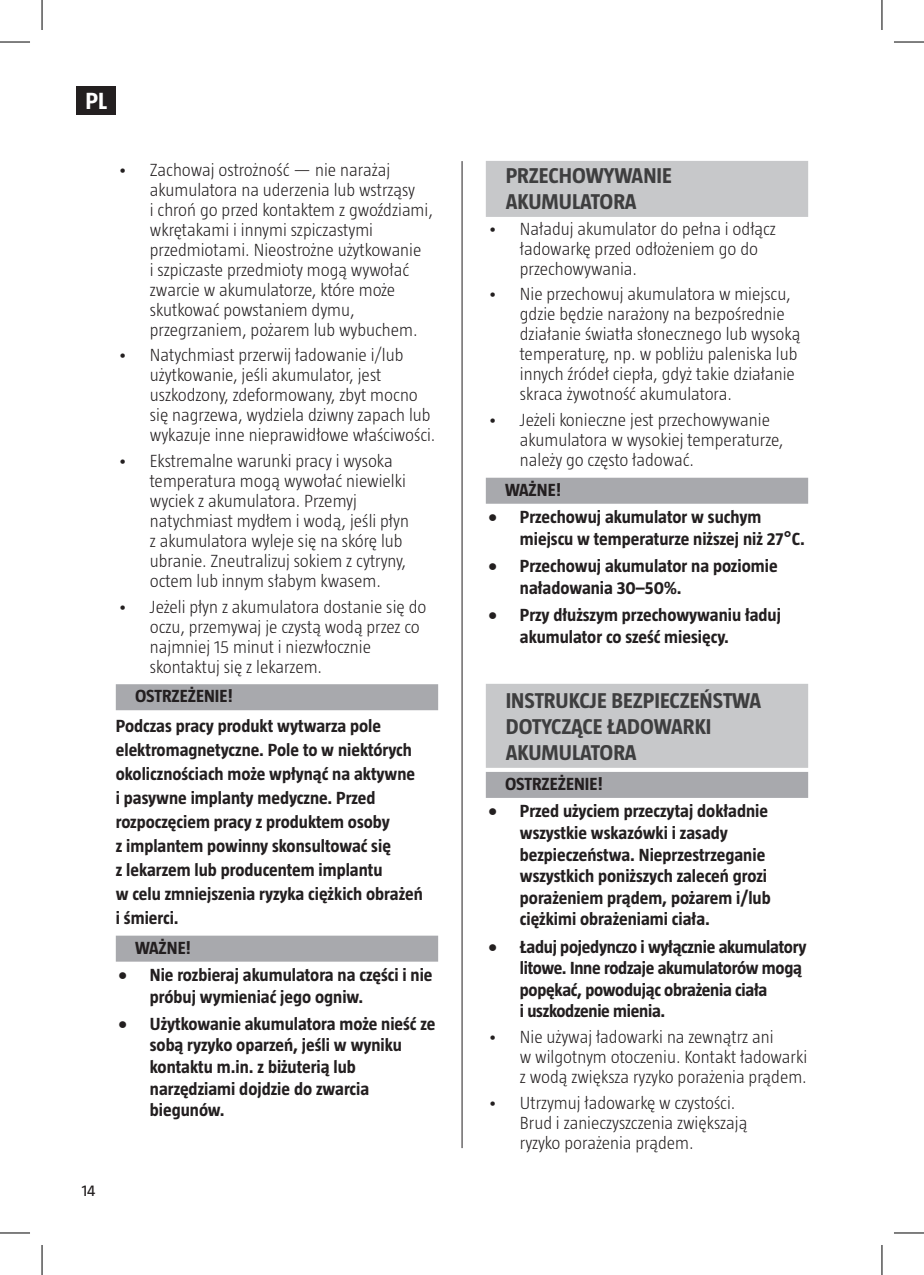
<style>
.page{position:relative;width:924px;height:1275px;background:#fff}
.page>*{position:absolute;margin:0;border:0;box-sizing:border-box;transform-origin:0 0}
.t1{font:700 24px "Taz";color:#fff}
.t2{font:700 22px/26.4px "Taz";color:#3e3e3f}
.t3{font:300 18px/20px "Taz";color:#231f20}
.t4{font:700 18px/21.6px "Taz";color:#231f20}
.t5{font:16px "Taz";color:#231f20}
</style>
<div class="page">
<div style="left:77px;top:86px;width:39px;height:29px;background:#231f20"></div>
<hr style="left:461px;top:161px;width:1px;height:987px;background:#231f20">
<div style="left:116px;top:684px;width:322px;height:26px;background:#a8a9ad"></div>
<div style="left:116px;top:935px;width:322px;height:26px;background:#a8a9ad"></div>
<div style="left:485px;top:161px;width:322px;height:56px;background:#c7c8ca"></div>
<div style="left:485px;top:478px;width:322px;height:26px;background:#a8a9ad"></div>
<div style="left:485px;top:684px;width:322px;height:84px;background:#c7c8ca"></div>
<div style="left:485px;top:772px;width:322px;height:26px;background:#a8a9ad"></div>
<hr style="left:0;top:42px;width:30px;height:1px;background:#000">
<hr style="left:893px;top:42px;width:30px;height:1px;background:#000">
<hr style="left:0;top:1232px;width:30px;height:1px;background:#000">
<hr style="left:893px;top:1232px;width:30px;height:1px;background:#000">
<hr style="left:42px;top:0;width:1px;height:30px;background:#000">
<hr style="left:42px;top:1245px;width:1px;height:30px;background:#000">
<hr style="left:881px;top:0;width:1px;height:30px;background:#000">
<hr style="left:881px;top:1245px;width:1px;height:30px;background:#000">
<h1 class="t1" style="left:85px;top:87px;width:23px">PL</h1>
<p class="t3" style="left:150px;top:159px;width:284px;text-indent:-32px">• Zachowaj ostrożność — nie narażaj akumulatora na uderzenia lub wstrząsy<br>i chroń go przed kontaktem z gwoździami, wkrętakami i innymi szpiczastymi przedmiotami. Nieostrożne użytkowanie<br>i szpiczaste przedmioty mogą wywołać zwarcie w akumulatorze, które może skutkować powstaniem dymu, przegrzaniem, pożarem lub wybuchem.</p>
<p class="t3" style="left:150px;top:345px;width:287px;text-indent:-32px">• Natychmiast przerwij ładowanie i/lub użytkowanie, jeśli akumulator, jest uszkodzony, zdeformowany, zbyt mocno się nagrzewa, wydziela dziwny zapach lub wykazuje inne nieprawidłowe właściwości.</p>
<p class="t3" style="left:150px;top:450px;width:260px;text-indent:-32px">• Ekstremalne warunki pracy i wysoka temperatura mogą wywołać niewielki wyciek z akumulatora. Przemyj natychmiast mydłem i wodą, jeśli płyn z akumulatora wyleje się na skórę lub ubranie. Zneutralizuj sokiem z cytryny, octem lub innym słabym kwasem.</p>
<p class="t3" style="left:150px;top:596px;width:278px;text-indent:-32px">• Jeżeli płyn z akumulatora dostanie się do oczu, przemywaj je czystą wodą przez co najmniej 15 minut i niezwłocznie skontaktuj się z lekarzem.</p>
<p class="t4" style="left:116px;top:681px;width:267px;line-height:29.6px;text-indent:19px">OSTRZEŻENIE!<br>Podczas pracy produkt wytwarza pole</p>
<p class="t4" style="left:116px;top:737px;width:308px;line-height:24px">elektromagnetyczne. Pole to w niektórych okolicznościach może wpłynąć na aktywne i pasywne implanty medyczne. Przed rozpoczęciem pracy z produktem osoby<br>z implantem powinny skonsultować się<br>z lekarzem lub producentem implantu<br>w celu zmniejszenia ryzyka ciężkich obrażeń i śmierci.</p>
<p class="t4" style="left:135px;top:936px;width:57px">WAŻNE!</p>
<p class="t4" style="left:150px;top:964px;width:284px;text-indent:-32px">• Nie rozbieraj akumulatora na części i nie próbuj wymieniać jego ogniw.</p>
<p class="t4" style="left:150px;top:1012px;width:287px;text-indent:-32px">• Użytkowanie akumulatora może nieść ze sobą ryzyko oparzeń, jeśli w wyniku kontaktu m.in. z biżuterią lub narzędziami dojdzie do zwarcia biegunów.</p>
<p class="t5" style="left:82px;top:1181px;width:15px">14</p>
<p class="t2" style="left:505px;top:162px;width:168px">PRZECHOWYWANIE<br>AKUMULATORA</p>
<p class="t3" style="left:519px;top:218px;width:257px;text-indent:-32px">• Naładuj akumulator do pełna i odłącz ładowarkę przed odłożeniem go do przechowywania.</p>
<p class="t3" style="left:519px;top:284px;width:282px;text-indent:-32px">• Nie przechowuj akumulatora w miejscu, gdzie będzie narażony na bezpośrednie działanie światła słonecznego lub wysoką temperaturę, np. w pobliżu paleniska lub innych źródeł ciepła, gdyż takie działanie skraca żywotność akumulatora.</p>
<p class="t3" style="left:519px;top:410px;width:265px;text-indent:-32px">• Jeżeli konieczne jest przechowywanie akumulatora w wysokiej temperaturze, należy go często ładować.</p>
<p class="t4" style="left:505px;top:479px;width:57px">WAŻNE!</p>
<p class="t4" style="left:519px;top:506px;width:286px;text-indent:-32px">• Przechowuj akumulator w suchym miejscu w temperaturze niższej niż 27°C.</p>
<p class="t4" style="left:519px;top:555px;width:259px;text-indent:-32px">• Przechowuj akumulator na poziomie naładowania 30–50%.</p>
<p class="t4" style="left:519px;top:604px;width:262px;text-indent:-32px">• Przy dłuższym przechowywaniu ładuj akumulator co sześć miesięcy.</p>
<p class="t2" style="left:505px;top:686px;width:257px">INSTRUKCJE BEZPIECZEŃSTWA<br>DOTYCZĄCE ŁADOWARKI<br>AKUMULATORA</p>
<p class="t4" style="left:505px;top:773px;width:99px">OSTRZEŻENIE!</p>
<p class="t4" style="left:519px;top:800px;width:252px;text-indent:-32px">• Przed użyciem przeczytaj dokładnie wszystkie wskazówki i zasady bezpieczeństwa. Nieprzestrzeganie wszystkich poniższych zaleceń grozi porażeniem prądem, pożarem i/lub ciężkimi obrażeniami ciała.</p>
<p class="t4" style="left:519px;top:935px;width:288px;text-indent:-32px">• Ładuj pojedynczo i wyłącznie akumulatory litowe. Inne rodzaje akumulatorów mogą popękać, powodując obrażenia ciała<br>i uszkodzenie mienia.</p>
<p class="t3" style="left:519px;top:1026px;width:289px;text-indent:-32px">• Nie używaj ładowarki na zewnątrz ani<br>w wilgotnym otoczeniu. Kontakt ładowarki z wodą zwiększa ryzyko porażenia prądem.</p>
<p class="t3" style="left:519px;top:1092px;width:229px;text-indent:-32px">• Utrzymuj ładowarkę w czystości.<br>Brud i zanieczyszczenia zwiększają ryzyko porażenia prądem.</p>
</div>
